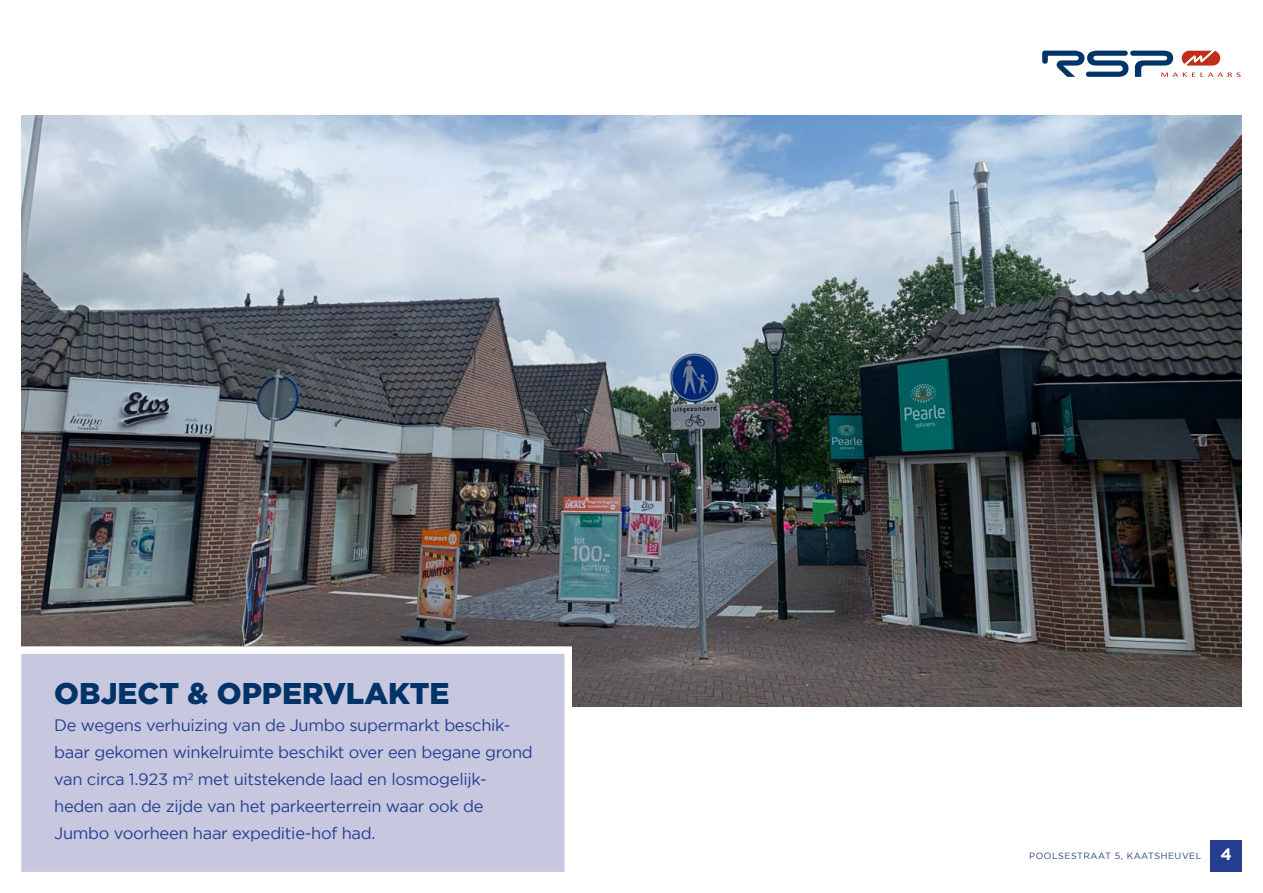
<style>
.page{position:relative;width:1263px;height:893px;background:#fff}
.page>*{position:absolute;margin:0;border:0;box-sizing:border-box;transform-origin:0 0}
.t1{font:900 30px "Gotham";color:#003367}
.t2{font:16.5px/27px "Gotham";letter-spacing:-.02em;color:#253f8e}
.t3{font:700 16.5px "Gotham";color:#fff}
.t4{font:9px "Gotham";letter-spacing:.06em;color:#253f8e}
</style>
<div class="page">
<img style="left:21px;top:116px;width:1221px;height:591px">
<svg style="left:1042px;top:50px;width:199px;height:27px"></svg>
<div style="left:14px;top:646px;width:558px;height:233px;background:#c7c7e0;border:8px solid #fff"></div>
<div style="left:1210px;top:840px;width:32px;height:32px;background:#253f8e"></div>
<p class="t1" style="left:54px;top:676px;width:397px">OBJECT &amp; OPPERVLAKTE</p>
<p class="t2" style="left:54px;top:712px;width:480px">De wegens verhuizing van de Jumbo supermarkt beschik&shy;baar gekomen winkelruimte beschikt over een begane grond van circa 1.923 m<sup>2</sup> met uitstekende laad en losmogelijk-</p>
<p class="t2" style="left:54px;top:793px;width:431px">heden aan de zijde van het parkeerterrein waar ook de</p>
<p class="t2" style="left:54px;top:820px;width:323px">Jumbo voorheen haar expeditie-hof had.</p>
<p class="t4" style="left:1029px;top:850px;width:174px">POOLSESTRAAT 5, KAATSHEUVEL</p>
<p class="t3" style="left:1220px;top:845px;width:13px">4</p>
</div>
